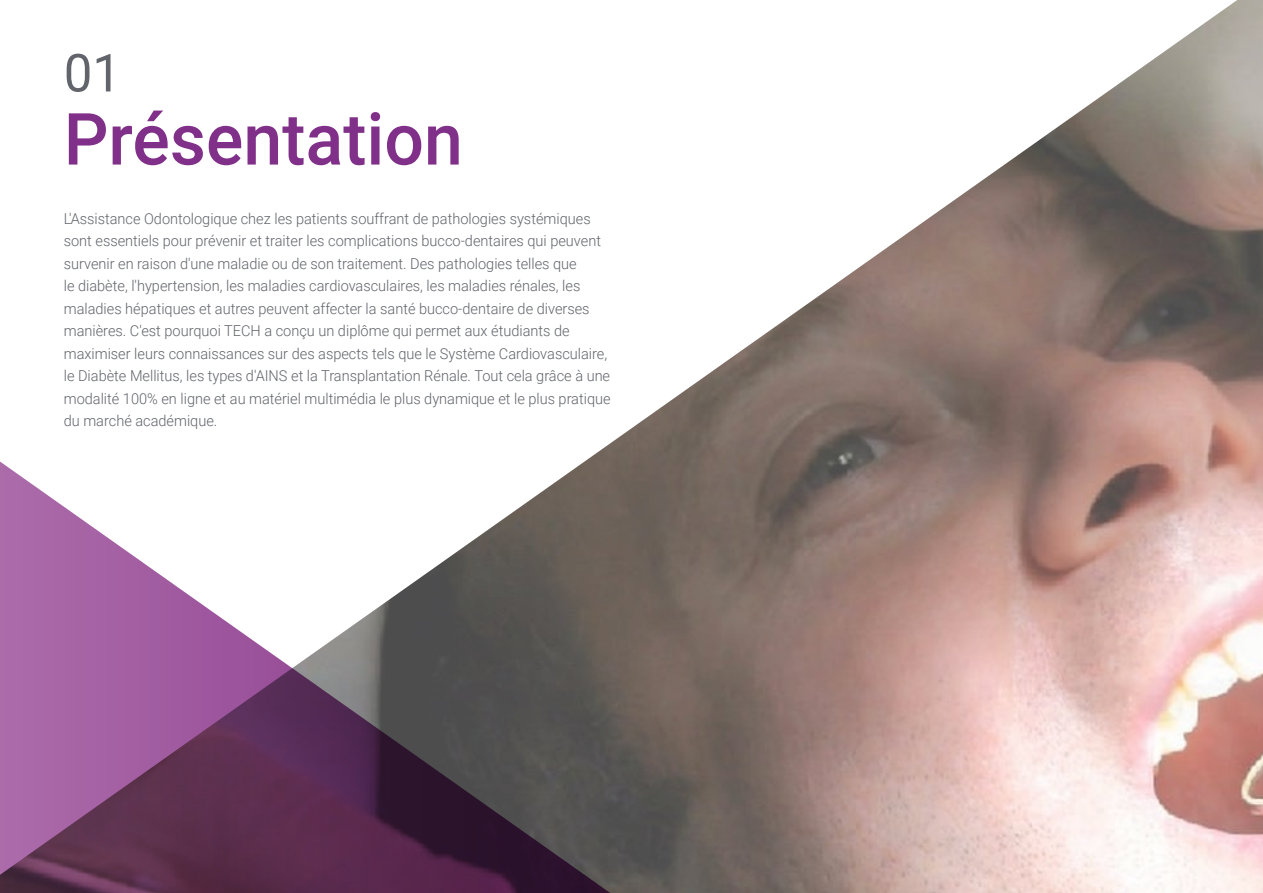
<style>
.page{position:relative;width:1263px;height:893px;background:#fff}
.page>*{position:absolute;margin:0;border:0;box-sizing:border-box;transform-origin:0 0}
.t1{font:500 72px "Roboto";color:#813089}
.t2{font:52.5px "Roboto";color:#61646a}
.t3{font:300 15px/22.5px "Roboto";color:#61646a}
</style>
<div class="page">
<img style="left:606px;top:0;width:657px;height:893px">
<svg style="left:0;top:446px;width:640px;height:447px"></svg>
<h2 class="t2" style="left:64px;top:36px;width:59px">01</h2>
<h1 class="t1" style="left:64px;top:89px;width:401px">Présentation</h1>
<p class="t3" style="left:64px;top:207px;width:548px">L'Assistance Odontologique chez les patients souffrant de pathologies systémiques sont essentiels pour prévenir et traiter les complications bucco-dentaires qui peuvent survenir en raison d'une maladie ou de son traitement. Des pathologies telles que<br>le diabète, l'hypertension, les maladies cardiovasculaires, les maladies rénales, les maladies hépatiques et autres peuvent affecter la santé bucco-dentaire de diverses manières. C'est pourquoi TECH a conçu un diplôme qui permet aux étudiants de maximiser leurs connaissances sur des aspects tels que le Système Cardiovasculaire, le Diabète Mellitus, les types d'AINS et la Transplantation Rénale. Tout cela grâce à une modalité 100% en ligne et au matériel multimédia le plus dynamique et le plus pratique du marché académique.</p>
</div>
